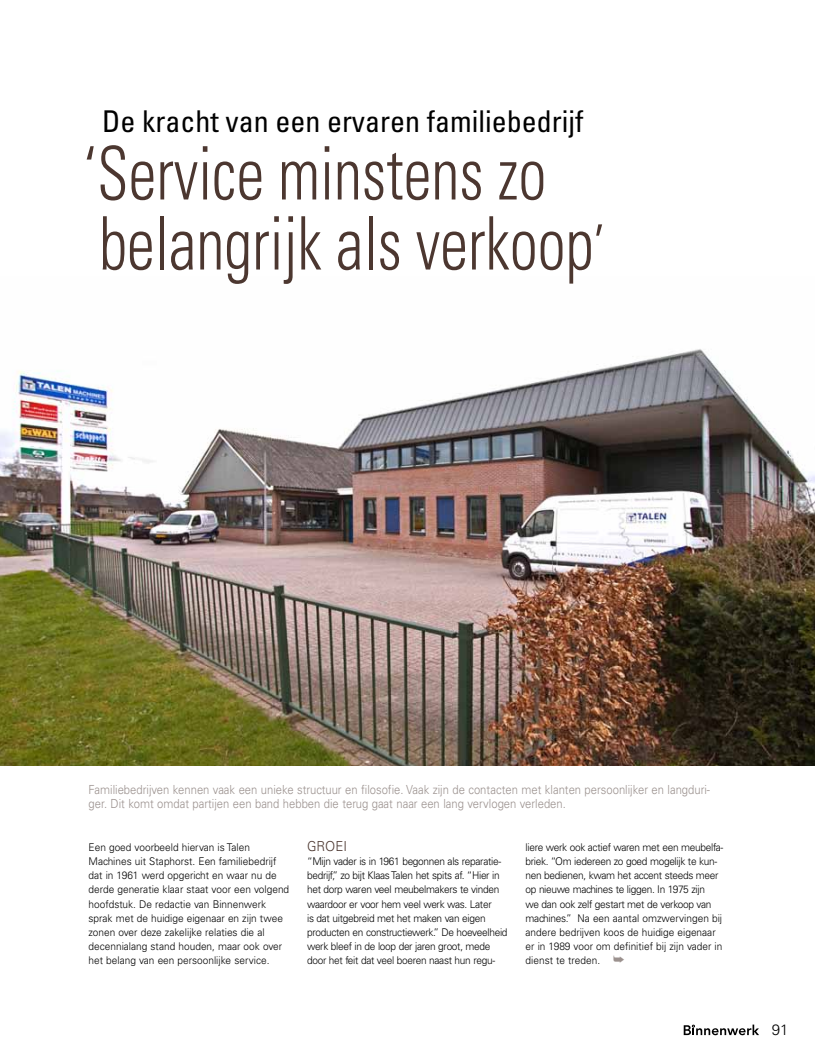
<style>
.page{position:relative;width:815px;height:1053px;background:#fff}
.page>*{position:absolute;margin:0;border:0;box-sizing:border-box;transform-origin:0 0}
.t1{font:300 condensed 73.75px/70px "Univers LT Std";color:#4c3730;scale:.85 1}
.t2{font:condensed 30px "Univers LT Std";color:#000}
.t3{font:300 15px "Univers LT Std";color:#000}
.t4{font:300 13.75px "Univers LT Std";color:#4c3730;scale:.95 1}
.t5{font:300 12.5px/14.1px "Univers LT Std";color:#9b918e;scale:.9 1}
.t6{font:300 10.62px/14.1px "Univers LT Std";letter-spacing:-.03em;color:#000;scale:.95 1}
.t7{font:300 10.62px/14.1px "Univers LT Std";color:#000;scale:.95 1}
.s1{font-size:62.5px}
.s2{color:#9b918e}
</style>
<div class="page">
<svg style="left:684px;top:1024px;width:75px;height:11px"></svg>
<img style="left:0;top:422px;width:815px;height:343px">
<svg style="left:12px;top:349px;width:750px;height:73px"></svg>
<h2 class="t2" style="left:102px;top:102px;width:483px">De kracht van een ervaren familiebedrijf</h2>
<h1 class="t1" style="left:83px;top:138px;width:615px">‘Service minstens zo belangrijk als verkoop<span class="s1">’</span></h1>
<p class="t5" style="left:89px;top:782px;width:692px">Familiebedrijven kennen vaak een unieke structuur en filosofie. Vaak zijn de contacten met klanten persoonlijker en langduri&shy;ger. Dit komt omdat partijen een band hebben die terug gaat naar een lang vervlogen verleden.</p>
<p class="t7" style="left:89px;top:840px;width:213px">Een goed voorbeeld hiervan is Talen Machines uit Staphorst. Een familiebedrijf dat in 1961 werd opgericht en waar nu de derde generatie klaar staat voor een volgend hoofdstuk. De redactie van Binnenwerk sprak met de huidige eigenaar en zijn twee zonen over deze zakelijke relaties die al decennialang stand houden, maar ook over het belang van een persoonlijke service.</p>
<p class="t4" style="left:307px;top:837px;width:44px">Groei</p>
<p class="t6" style="left:526px;top:840px;width:210px">liere werk ook actief waren met een meubelfa&shy;briek. “Om iedereen zo goed mogelijk te kun&shy;nen bedienen, kwam het accent steeds meer op nieuwe machines te liggen. I n 1975 zijn<br>we dan ook zelf gestart met de verkoop van machines.” Na een aantal omzwervingen bij andere bedrijven koos de huidige eigenaar er in 1989 voor om definitief bij zijn vader in dienst te treden. <span class="s2">➥</span></p>
<p class="t6" style="left:307px;top:854px;width:213px">“Mijn vader is in 1961 begonnen als reparatie&shy;bedrijf,” zo bijt Klaas Talen het spits af. “Hier in het dorp waren veel meubelmakers te vinden waardoor er voor hem veel werk was. Later<br>is dat uitgebreid met het maken van eigen producten en constructiewerk.” De hoeveelheid werk bleef in de loop der jaren groot, mede door het feit dat veel boeren naast hun regu-</p>
<h3 class="t3" style="left:772px;top:1020px;width:18px">91</h3>
</div>
